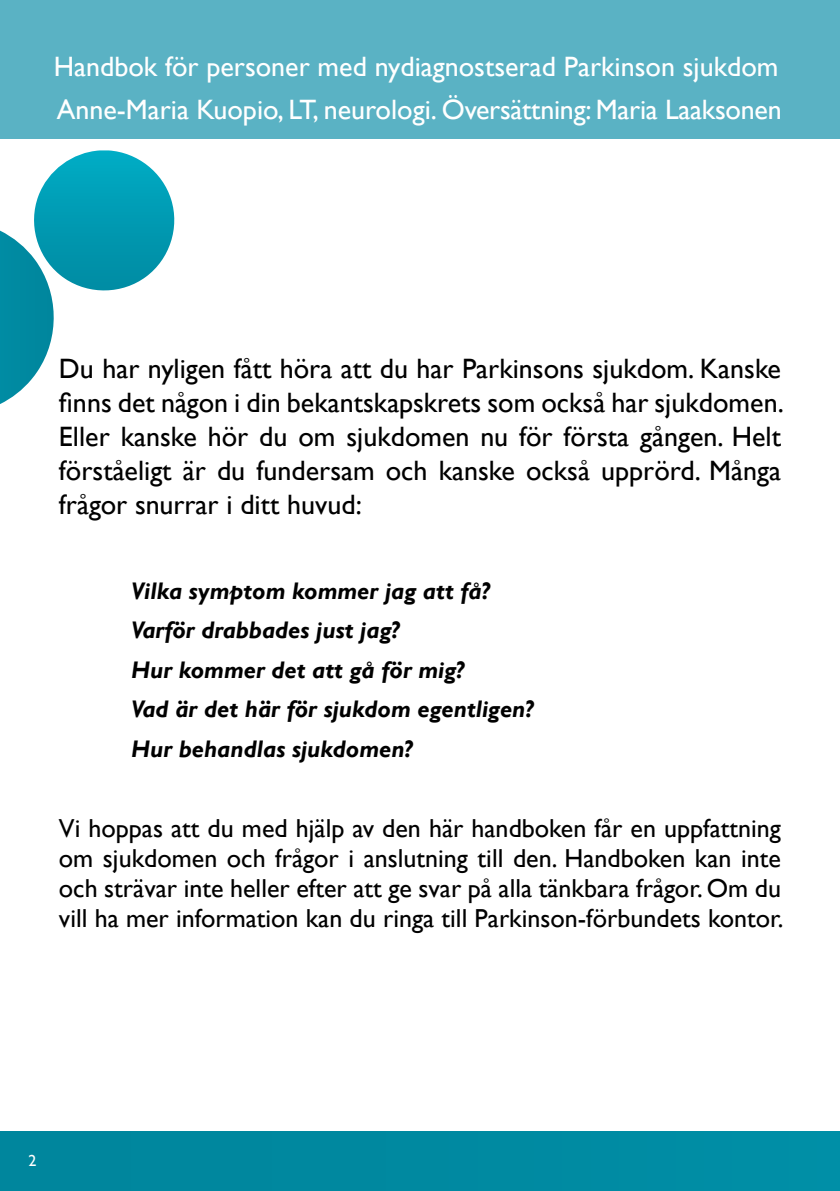
<style>
.page{position:relative;width:840px;height:1191px;background:#fff}
.page>*{position:absolute;margin:0;border:0;box-sizing:border-box;transform-origin:0 0}
.t1{font:28px/34px "Gill Sans";color:#000;text-align:justify}
.t2{font:28px "Gill Sans";color:#fff}
.t3{font:26px/30px "Gill Sans";color:#000;text-align:justify}
.t4{font:italic 700 24px/39.4px "Gill Sans";color:#000}
.t5{font:16px "Gill Sans";color:#fff}
</style>
<div class="page">
<div style="left:0;top:1131px;width:839px;height:60px;background:#0089a0"></div>
<div style="left:0;top:0;width:838px;height:139px;background:#5ab2c4"></div>
<svg style="left:0;top:150px;width:175px;height:254px"></svg>
<p class="t2" style="left:54px;top:50px;width:726px">Handbok för personer med nydiagnostserad Parkinson sjukdom</p>
<p class="t2" style="left:57px;top:93px;width:726px">Anne-Maria Kuopio, LT, neurologi. Översättning: Maria Laaksonen</p>
<p class="t1" style="left:59px;top:352px;width:726px">Du har nyligen fått höra att du har Parkinsons sjukdom. Kanske finns det någon i din bekantskapskrets som också har sjukdomen.<br>Eller kanske hör du om sjukdomen nu för första gången. Helt förståeligt är du fundersam och kanske också upprörd. Många frågor snurrar i ditt huvud:</p>
<p class="t4" style="left:131px;top:572px;width:403px">Vilka symptom kommer jag att få?<br>Varför drabbades just jag?<br>Hur kommer det att gå för mig?<br>Vad är det här för sjukdom egentligen?<br>Hur behandlas sjukdomen?</p>
<p class="t3" style="left:59px;top:814px;width:725px">Vi hoppas att du med hjälp av den här handboken får en uppfattning om sjukdomen och frågor i anslutning till den. Handboken kan inte och strävar inte heller efter att ge svar på alla tänkbara frågor. Om du vill ha mer information kan du ringa till Parkinson-förbundets kontor.</p>
<p class="t5" style="left:28px;top:1150px;width:9px">2</p>
</div>
